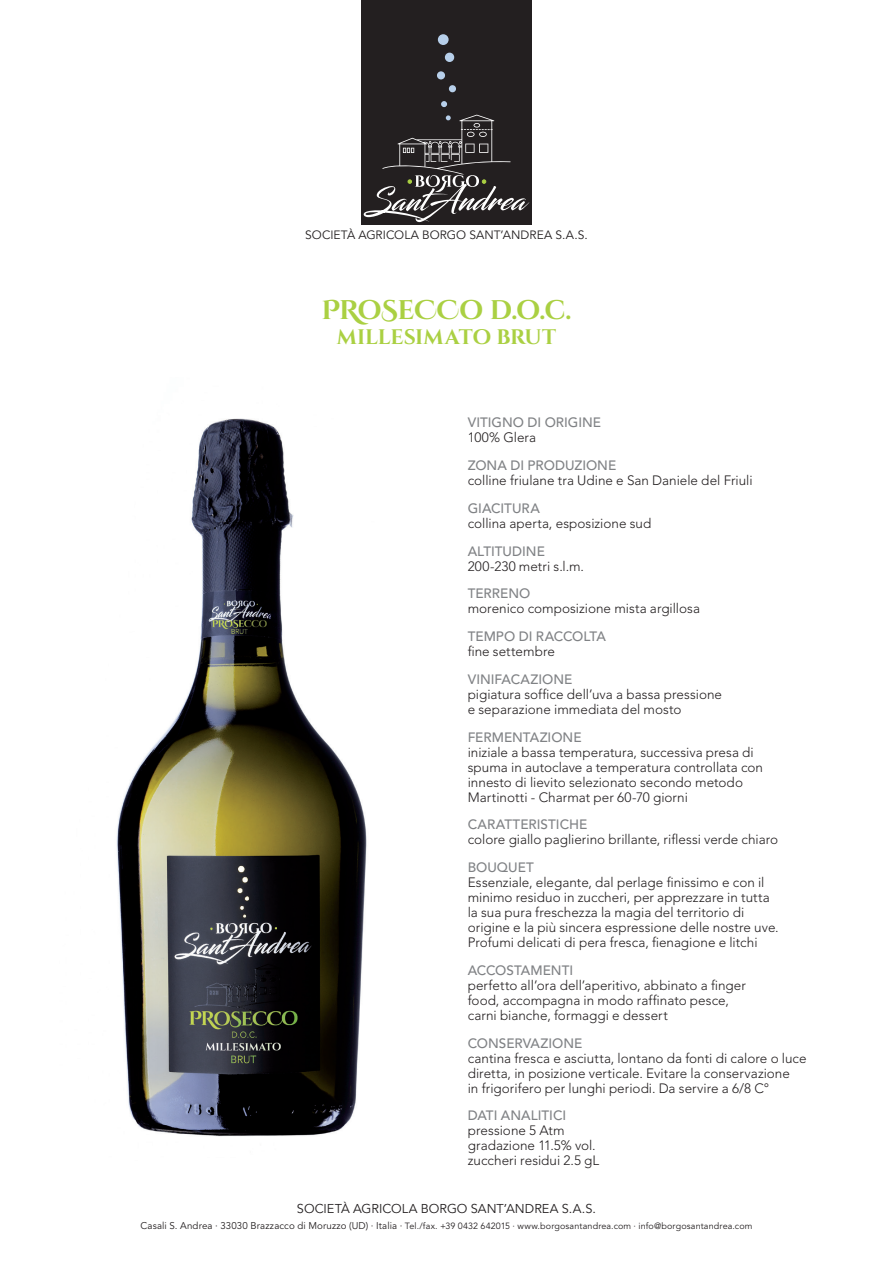
<style>
.page{position:relative;width:893px;height:1263px;background:#fff}
.page>*{position:absolute;margin:0;border:0;box-sizing:border-box;transform-origin:0 0}
.t1{font:700 27px "Cinzel Decorative";letter-spacing:-.015em;color:#aad042}
.t2{font:700 21px "Cinzel Decorative";letter-spacing:-.01em;color:#aad042}
.t3{font:300 13.5px/15px "Avenir";color:#231f20}
.t4{font:500 13.5px "Avenir";color:#808285}
.t5{font:12.75px "Avenir";color:#231f20}
.t6{font:12px "Avenir";letter-spacing:.005em;color:#231f20}
.t7{font:9px "Avenir";letter-spacing:.015em;color:#231f20}
.s1{font-size:9.75px}
</style>
<div class="page">
<img style="left:116px;top:418px;width:251px;height:719px">
<div style="left:361px;top:0;width:170px;height:224px;background:#231f20"></div>
<div style="left:439px;top:35px;width:9px;height:9px;background:#b7cfea;border-radius:50%"></div>
<div style="left:438px;top:34px;width:11px;height:11px;border:2px solid #b7cfea;border-radius:50%"></div>
<div style="left:446px;top:53px;width:7px;height:8px;background:#b7cfea;border-radius:50%"></div>
<div style="left:445px;top:53px;width:9px;height:9px;border:2px solid #b7cfea;border-radius:50%"></div>
<div style="left:438px;top:72px;width:6px;height:7px;background:#b7cfea;border-radius:50%"></div>
<div style="left:437px;top:71px;width:8px;height:8px;border:2px solid #b7cfea;border-radius:50%"></div>
<div style="left:449px;top:85px;width:7px;height:7px;border:2px solid #b7cfea;border-radius:50%"></div>
<svg style="left:441px;top:101px;width:6px;height:6px"></svg>
<svg style="left:364px;top:115px;width:165px;height:107px"></svg>
<p class="t6" style="left:305px;top:228px;width:284px">SOCIETÀ AGRICOLA BORGO SANT’ANDREA S.A.S.</p>
<p class="t1" style="left:321px;top:293px;width:252px">PRoSeCCo d.o.c.</p>
<p class="t2" style="left:337px;top:324px;width:221px">millesimato brut</p>
<p class="t4" style="left:468px;top:415px;width:135px">VITIGNO DI ORIGINE</p>
<p class="t3" style="left:468px;top:430px;width:70px">100% Glera</p>
<p class="t4" style="left:468px;top:457px;width:150px">ZONA DI PRODUZIONE</p>
<p class="t3" style="left:468px;top:473px;width:286px">colline friulane tra Udine e San Daniele del Friuli</p>
<p class="t4" style="left:468px;top:500px;width:74px">GIACITURA</p>
<p class="t3" style="left:468px;top:516px;width:185px">collina aperta, esposizione sud</p>
<p class="t4" style="left:468px;top:543px;width:79px">ALTITUDINE</p>
<p class="t3" style="left:468px;top:558px;width:118px">200-230 metri s.l.m.</p>
<p class="t4" style="left:468px;top:586px;width:64px">TERRENO</p>
<p class="t3" style="left:468px;top:601px;width:234px">morenico composizione mista argillosa</p>
<p class="t4" style="left:468px;top:629px;width:140px">TEMPO DI RACCOLTA</p>
<p class="t3" style="left:468px;top:644px;width:89px">fine settembre</p>
<p class="t4" style="left:468px;top:671px;width:106px">VINIFACAZIONE</p>
<p class="t3" style="left:468px;top:687px;width:256px">pigiatura soffice dell’uva a bassa pressione e separazione immediata del mosto</p>
<p class="t4" style="left:468px;top:729px;width:115px">FERMENTAZIONE</p>
<p class="t3" style="left:468px;top:744px;width:297px">iniziale a bassa temperatura, successiva presa di spuma in autoclave a temperatura controllata con innesto di lievito selezionato secondo metodo Martinotti - Charmat per 60-70 giorni</p>
<p class="t4" style="left:468px;top:817px;width:121px">CARATTERISTICHE</p>
<p class="t3" style="left:468px;top:832px;width:312px">colore giallo paglierino brillante, riflessi verde chiaro</p>
<p class="t4" style="left:468px;top:860px;width:68px">BOUQUET</p>
<p class="t3" style="left:468px;top:875px;width:313px">Essenziale, elegante, dal perlage finissimo e con il minimo residuo in zuccheri, per apprezzare in tutta la sua pura freschezza la magia del territorio di origine e la più sincera espressione delle nostre uve.<br>Profumi delicati di pera fresca, fienagione e litchi</p>
<p class="t4" style="left:468px;top:962px;width:107px">ACCOSTAMENTI</p>
<p class="t3" style="left:468px;top:978px;width:280px">perfetto all’ora dell’aperitivo, abbinato a finger food, accompagna in modo raffinato pesce, carni bianche, formaggi e dessert</p>
<p class="t4" style="left:468px;top:1035px;width:116px">CONSERVAZIONE</p>
<p class="t3" style="left:468px;top:1050px;width:340px">cantina fresca e asciutta, lontano da fonti di calore o luce</p>
<p class="t3" style="left:468px;top:1065px;width:324px">diretta, in posizione verticale. Evitare la conservazione</p>
<p class="t3" style="left:468px;top:1080px;width:303px">in frigorifero per lunghi periodi. Da servire a 6/8 C°</p>
<p class="t4" style="left:468px;top:1108px;width:100px">DATI ANALITICI</p>
<p class="t3" style="left:468px;top:1123px;width:98px">pressione 5 Atm</p>
<p class="t3" style="left:468px;top:1138px;width:130px">gradazione 11.5% vol.</p>
<p class="t3" style="left:468px;top:1153px;width:133px">zuccheri residui 2.5 gL</p>
<p class="t5" style="left:297px;top:1201px;width:301px">SOCIETÀ AGRICOLA BORGO SANT’ANDREA S.A.S.</p>
<p class="t7" style="left:140px;top:1221px;width:614px"><span class="s1">Casali S. Andrea · 33030 Brazzacco di Moruzzo (UD) · Italia ·</span> Tel./fax. +39 0432 642015 · www.borgosantandrea.com · info@borgosantandrea.com</p>
</div>
